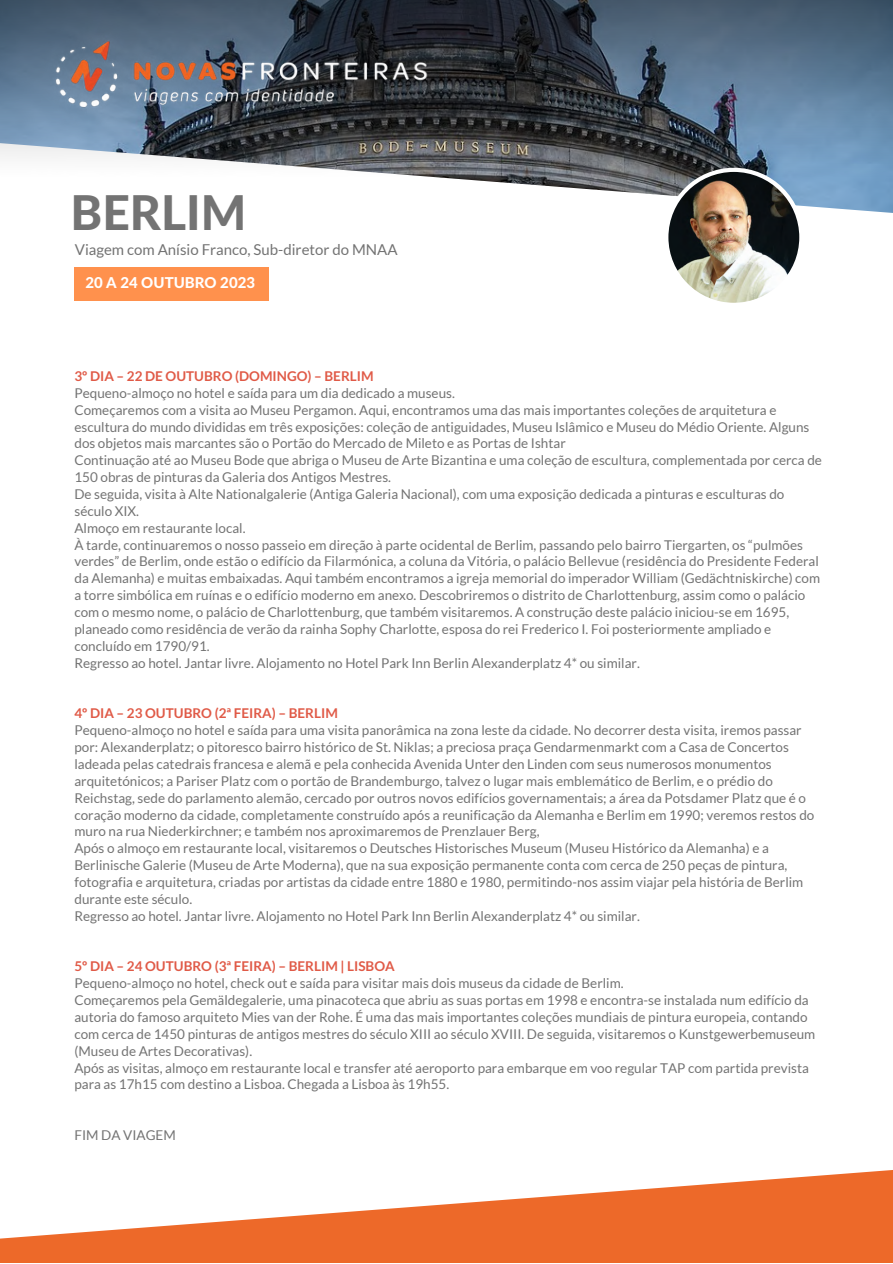
<style>
.page{position:relative;width:893px;height:1264px;background:#fff}
.page>*{position:absolute;margin:0;border:0;box-sizing:border-box;transform-origin:0 0}
.t1{font:800 48px "Lato Latin";color:#737373}
.t2{font:15px "Lato";color:#737373}
.t3{font:800 15px "Lato Latin";color:#fff}
.t4{font:13.5px/16.8px "Lato";color:#737373}
.t5{font:700 13.5px "Lato";color:#e05a47}
</style>
<div class="page">
<svg style="left:0;top:1170px;width:892px;height:92px;fill:#ed6929"></svg>
<div style="left:74px;top:267px;width:195px;height:33px;background:#ff914d"></div>
<img style="left:666px;top:176px;width:135px;height:127px">
<img style="left:0;top:0;width:892px;height:176px">
<p class="t1" style="left:71px;top:192px;width:177px">BERLIM</p>
<p class="t2" style="left:75px;top:240px;width:324px">Viagem com Anísio Franco, Sub-diretor do MNAA</p>
<p class="t3" style="left:85px;top:276px;width:171px">20 A 24 OUTUBRO 2023</p>
<p class="t5" style="left:74px;top:367px;width:300px">3º DIA – 22 DE OUTUBRO (DOMINGO) – BERLIM</p>
<p class="t4" style="left:74px;top:384px;width:382px">Pequeno-almoço no hotel e saída para um dia dedicado a museus.</p>
<p class="t4" style="left:74px;top:401px;width:736px">Começaremos com a visita ao Museu Pergamon. Aqui, encontramos uma das mais importantes coleções de arquitetura e escultura do mundo divididas em três exposições: coleção de antiguidades, Museu Islâmico e Museu do Médio Oriente. Alguns dos objetos mais marcantes são o Portão do Mercado de Mileto e as Portas de Ishtar</p>
<p class="t4" style="left:74px;top:451px;width:749px">Continuação até ao Museu Bode que abriga o Museu de Arte Bizantina e uma coleção de escultura, complementada por cerca de<br>150 obras de pinturas da Galeria dos Antigos Mestres.</p>
<p class="t4" style="left:74px;top:485px;width:711px">De seguida, visita à Alte Nationalgalerie (Antiga Galeria Nacional), com uma exposição dedicada a pinturas e esculturas do século XIX.</p>
<p class="t4" style="left:74px;top:519px;width:172px">Almoço em restaurante local.</p>
<p class="t4" style="left:74px;top:536px;width:747px">À tarde, continuaremos o nosso passeio em direção à parte ocidental de Berlim, passando pelo bairro Tiergarten, os “pulmões verdes” de Berlim, onde estão o edifício da Filarmónica, a coluna da Vitória, o palácio Bellevue (residência do Presidente Federal da Alemanha) e muitas embaixadas. Aqui também encontramos a igreja memorial do imperador William (Gedächtniskirche) com a torre simbólica em ruínas e o edifício moderno em anexo. Descobriremos o distrito de Charlottenburg, assim como o palácio com o mesmo nome, o palácio de Charlottenburg, que também visitaremos. A construção deste palácio iniciou-se em 1695, planeado como residência de verão da rainha Sophy Charlotte, esposa do rei Frederico I. Foi posteriormente ampliado e concluído em 1790/91.</p>
<p class="t4" style="left:74px;top:654px;width:567px">Regresso ao hotel. Jantar livre. Alojamento no Hotel Park Inn Berlin Alexanderplatz 4* ou similar.</p>
<p class="t5" style="left:74px;top:705px;width:265px">4º DIA – 23 OUTUBRO (2ª FEIRA) – BERLIM</p>
<p class="t4" style="left:74px;top:721px;width:741px">Pequeno-almoço no hotel e saída para uma visita panorâmica na zona leste da cidade. No decorrer desta visita, iremos passar por: Alexanderplatz; o pitoresco bairro histórico de St. Niklas; a preciosa praça Gendarmenmarkt com a Casa de Concertos ladeada pelas catedrais francesa e alemã e pela conhecida Avenida Unter den Linden com seus numerosos monumentos arquitetónicos; a Pariser Platz com o portão de Brandemburgo, talvez o lugar mais emblemático de Berlim, e o prédio do Reichstag, sede do parlamento alemão, cercado por outros novos edifícios governamentais; a área da Potsdamer Platz que é o coração moderno da cidade, completamente construído após a reunificação da Alemanha e Berlim em 1990; veremos restos do muro na rua Niederkirchner; e também nos aproximaremos de Prenzlauer Berg,</p>
<p class="t4" style="left:74px;top:839px;width:730px">Após o almoço em restaurante local, visitaremos o Deutsches Historisches Museum (Museu Histórico da Alemanha) e a Berlinische Galerie (Museu de Arte Moderna), que na sua exposição permanente conta com cerca de 250 peças de pintura, fotografia e arquitetura, criadas por artistas da cidade entre 1880 e 1980, permitindo-nos assim viajar pela história de Berlim durante este século.</p>
<p class="t4" style="left:74px;top:907px;width:567px">Regresso ao hotel. Jantar livre. Alojamento no Hotel Park Inn Berlin Alexanderplatz 4* ou similar.</p>
<p class="t5" style="left:74px;top:958px;width:322px">5º DIA – 24 OUTUBRO (3ª FEIRA) – BERLIM | LISBOA</p>
<p class="t4" style="left:74px;top:974px;width:550px">Pequeno-almoço no hotel, check out e saída para visitar mais dois museus da cidade de Berlim.</p>
<p class="t4" style="left:74px;top:991px;width:742px">Começaremos pela Gemäldegalerie, uma pinacoteca que abriu as suas portas em 1998 e encontra-se instalada num edifício da autoria do famoso arquiteto Mies van der Rohe. É uma das mais importantes coleções mundiais de pintura europeia, contando com cerca de 1450 pinturas de antigos mestres do século XIII ao século XVIII. De seguida, visitaremos o Kunstgewerbemuseum (Museu de Artes Decorativas).</p>
<p class="t4" style="left:74px;top:1058px;width:735px">Após as visitas, almoço em restaurante local e transfer até aeroporto para embarque em voo regular TAP com partida prevista para as 17h15 com destino a Lisboa. Chegada a Lisboa às 19h55.</p>
<p class="t4" style="left:74px;top:1126px;width:103px">FIM DA VIAGEM</p>
</div>
